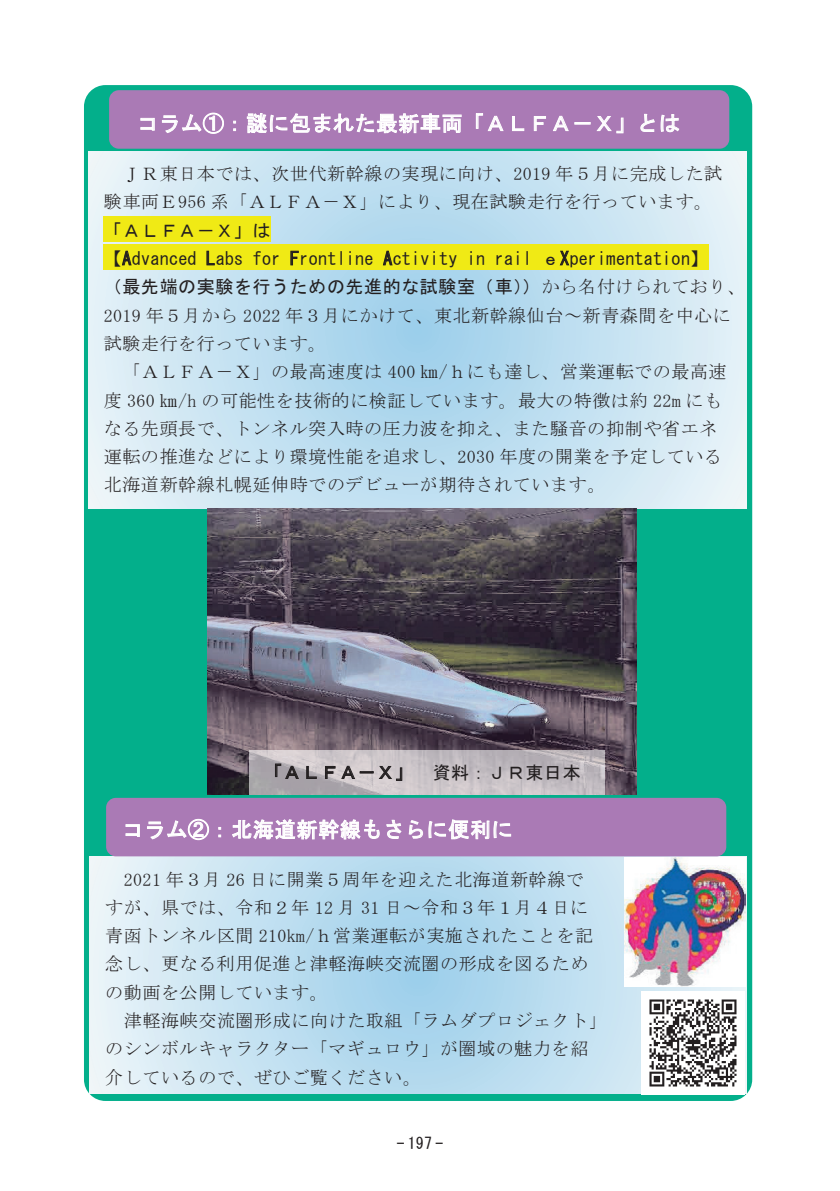
<style>
.page{position:relative;width:840px;height:1191px;background:#fff}
.page>*{position:absolute;margin:0;border:0;box-sizing:border-box;transform-origin:0 0}
.t1{font:21.2px "MS Gothic";letter-spacing:.025em;color:#fff}
.t2{font:18px "MS Mincho";letter-spacing:.025em;color:#231f20}
.t3{font:18px "MS Gothic";letter-spacing:.02em;color:#231f20}
.t4{font:18px "MS Gothic";letter-spacing:.04em;color:#231f20}
.t5{font:16px "MS Gothic";color:#231f20;scale:.6 1}
.s1{font-family:"MS Mincho"}
</style>
<div class="page">
<div style="left:84px;top:85px;width:667px;height:1016px;background:#03af8b;border-radius:21px"></div>
<svg style="left:88px;top:151px;width:657px;height:357px;background:#c7e3f2"></svg>
<div style="left:104px;top:216px;width:167px;height:26px;background:#f0ea15"></div>
<div style="left:104px;top:244px;width:604px;height:26px;background:#f0ea15"></div>
<svg style="left:122px;top:251px;width:9px;height:14px"></svg>
<svg style="left:206px;top:251px;width:9px;height:14px"></svg>
<svg style="left:290px;top:251px;width:8px;height:14px"></svg>
<svg style="left:383px;top:251px;width:9px;height:14px"></svg>
<svg style="left:560px;top:250px;width:9px;height:15px"></svg>
<div style="left:109px;top:90px;width:619px;height:59px;background:#aa7ab5;border-radius:10px"></div>
<svg style="left:140px;top:118px;width:15px;height:13px"></svg>
<svg style="left:162px;top:112px;width:62px;height:22px"></svg>
<svg style="left:233px;top:121px;width:3px;height:10px"></svg>
<svg style="left:246px;top:113px;width:215px;height:21px"></svg>
<svg style="left:475px;top:113px;width:28px;height:18px"></svg>
<svg style="left:512px;top:116px;width:12px;height:15px"></svg>
<svg style="left:533px;top:116px;width:13px;height:15px"></svg>
<svg style="left:553px;top:116px;width:15px;height:15px"></svg>
<svg style="left:574px;top:122px;width:16px;height:2px"></svg>
<svg style="left:596px;top:116px;width:27px;height:17px"></svg>
<svg style="left:640px;top:114px;width:14px;height:18px"></svg>
<svg style="left:660px;top:114px;width:19px;height:18px"></svg>
<img style="left:207px;top:508px;width:429px;height:286px">
<div style="left:249px;top:750px;width:355px;height:44px;background:#fff;opacity:.6"></div>
<svg style="left:275px;top:763px;width:24px;height:16px"></svg>
<svg style="left:306px;top:766px;width:10px;height:13px"></svg>
<svg style="left:325px;top:766px;width:10px;height:13px"></svg>
<svg style="left:341px;top:766px;width:32px;height:13px"></svg>
<svg style="left:379px;top:766px;width:23px;height:15px"></svg>
<svg style="left:90px;top:856px;width:655px;height:237px;background:#c1e0f0"></svg>
<img style="left:640px;top:991px;width:104px;height:103px">
<div style="left:106px;top:798px;width:619px;height:58px;background:#aa7ab5;border-radius:10px"></div>
<svg style="left:125px;top:824px;width:15px;height:13px"></svg>
<svg style="left:147px;top:818px;width:62px;height:22px"></svg>
<svg style="left:218px;top:827px;width:3px;height:10px"></svg>
<svg style="left:232px;top:819px;width:147px;height:21px"></svg>
<svg style="left:386px;top:819px;width:15px;height:20px"></svg>
<svg style="left:408px;top:819px;width:103px;height:20px"></svg>
<img style="left:623px;top:858px;width:121px;height:128px">
<p class="t1" style="left:137px;top:113px;width:543px">コラム①：謎に包まれた最新車両「ＡＬＦＡ－Ｘ」とは</p>
<p class="t2" style="left:122px;top:165px;width:601px">ＪＲ東日本では、次世代新幹線の実現に向け、2019 年５月に完成した試</p>
<p class="t2" style="left:104px;top:193px;width:609px">験車両Ｅ956 系「ＡＬＦＡ－Ｘ」により、現在試験走行を行っています。</p>
<p class="t3" style="left:104px;top:221px;width:168px">「ＡＬＦＡ－Ｘ」は</p>
<p class="t3" style="left:104px;top:249px;width:605px">【Advanced Labs for Frontline Activity in rail ｅXperimentation】</p>
<p class="t3" style="left:104px;top:278px;width:642px">（最先端の実験を行うための先進的な試験室（車））<span class="s1">から名付けられており、</span></p>
<p class="t2" style="left:104px;top:306px;width:628px">2019 年５月から 2022 年３月にかけて、東北新幹線仙台～新青森間を中心に</p>
<p class="t2" style="left:104px;top:334px;width:224px">試験走行を行っています。</p>
<p class="t2" style="left:122px;top:363px;width:605px">「ＡＬＦＡ－Ｘ」の最高速度は 400 ㎞/ｈにも達し、営業運転での最高速</p>
<p class="t2" style="left:104px;top:391px;width:619px">度 360 ㎞/h の可能性を技術的に検証しています。最大の特徴は約 22m にも</p>
<p class="t2" style="left:104px;top:419px;width:615px">なる先頭長で、トンネル突入時の圧力波を抑え、また騒音の抑制や省エネ</p>
<p class="t2" style="left:104px;top:448px;width:619px">運転の推進などにより環境性能を追求し、2030 年度の開業を予定している</p>
<p class="t2" style="left:104px;top:476px;width:503px">北海道新幹線札幌延伸時でのデビューが期待されています。</p>
<p class="t4" style="left:264px;top:763px;width:318px">「ＡＬＦＡ－Ｘ」 資料：ＪＲ東日本</p>
<p class="t1" style="left:123px;top:819px;width:391px">コラム②：北海道新幹線もさらに便利に</p>
<p class="t2" style="left:124px;top:870px;width:461px">2021 年３月 26 日に開業５周年を迎えた北海道新幹線で</p>
<p class="t2" style="left:105px;top:898px;width:484px">すが、県では、令和２年 12 月 31 日～令和３年１月４日に</p>
<p class="t2" style="left:105px;top:926px;width:489px">青函トンネル区間 210km/ｈ営業運転が実施されたことを記</p>
<p class="t2" style="left:105px;top:955px;width:484px">念し、更なる利用促進と津軽海峡交流圏の形成を図るため</p>
<p class="t2" style="left:105px;top:983px;width:224px">の動画を公開しています。</p>
<p class="t2" style="left:124px;top:1011px;width:484px">津軽海峡交流圏形成に向けた取組「ラムダプロジェクト」</p>
<p class="t2" style="left:105px;top:1039px;width:484px">のシンボルキャラクター「マギュロウ」が圏域の魅力を紹</p>
<p class="t2" style="left:105px;top:1068px;width:317px">介しているので、ぜひご覧ください。</p>
<p class="t5" style="left:396px;top:1135px;width:82px">－ 197－</p>
</div>
